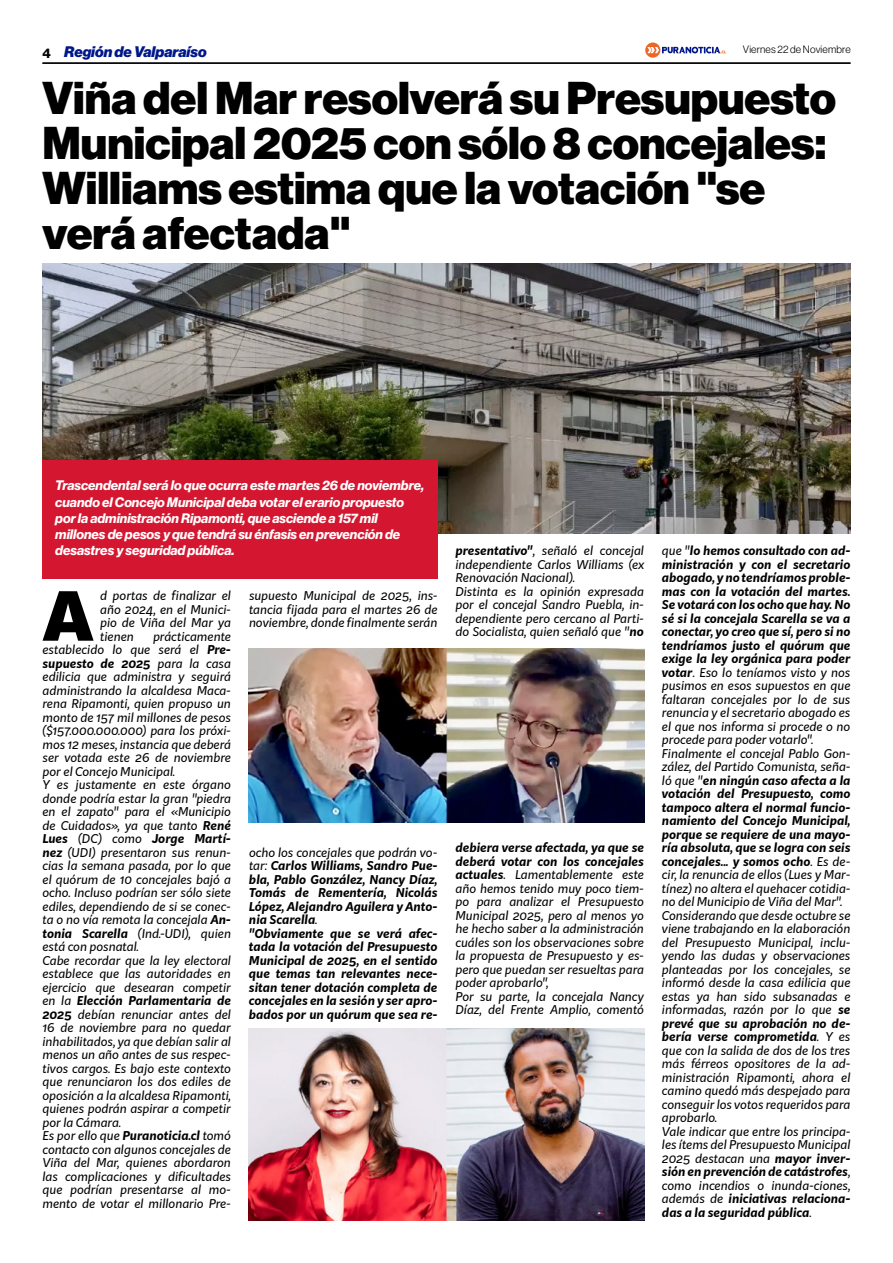
<style>
.page{position:relative;width:893px;height:1263px;background:#fff}
.page>*{position:absolute;margin:0;border:0;box-sizing:border-box;transform-origin:0 0}
.t1{font:900 66.3px "Kit Sans";color:#000}
.t2{font:900 45px/45px "Neue Haas Display";color:#000}
.t3{font:italic 900 15px "Neue Haas Display";color:#00178a}
.t4{font:italic 700 13.5px/16.2px "Neue Haas Display";color:#fff}
.t5{font:italic 12px/13.5px "Kit Sans";color:#000}
.t6{font:italic 700 12px/13.5px "Kit Sans";color:#000}
.t7{font:10.5px "N Haas Grotesk DS Pro 45 Lt";letter-spacing:.02em;color:#000}
.s1{font-family:"N Haas Grotesk DS Pro 75 Bd";font-weight:400;font-style:normal;font-size:13.5px;color:#000}
.s2{font-weight:700}
.s3{font-weight:400}
</style>
<div class="page">
<hr style="left:43px;top:63px;width:807px;height:1px;background:#000">
<svg style="left:645px;top:43px;width:81px;height:15px"></svg>
<img style="left:43px;top:264px;width:807px;height:270px">
<div style="left:43px;top:460px;width:395px;height:118px;background:#d41630"></div>
<img style="left:249px;top:648px;width:395px;height:175px">
<img style="left:249px;top:1028px;width:395px;height:192px">
<p class="t3" style="left:43px;top:43px;width:166px"><span class="s1">4</span> Región de Valparaíso</p>
<p class="t7" style="left:743px;top:44px;width:109px">Viernes 22 de Noviembre</p>
<h2 class="t2" style="left:43px;top:77px;width:795px">Viña del Mar resolverá su Presupuesto<br>Municipal 2025 con sólo 8 concejales:<br>Williams estima que la votación "se verá afectada"</h2>
<p class="t4" style="left:55px;top:478px;width:370px">Trascendental será lo que ocurra este martes 26 de noviembre, cuando el Concejo Municipal deba votar el erario propuesto por la administración Ripamonti, que asciende a 157 mil millones de pesos y que tendrá su énfasis en prevención de desastres y seguridad pública.</p>
<h1 class="t1" style="left:44px;top:556px;width:50px">A</h1>
<p class="t5" style="left:100px;top:588px;width:132px;text-align:justify">d portas de finalizar el año 2024, en el Munici&shy;pio de Viña del Mar ya tienen</p>
<p class="t5" style="left:43px;top:629px;width:190px;text-indent:111px">prácticamente establecido lo que será el <span class="s2">Pre&shy;supuesto de 2025</span> para la casa edilicia que administra y seguirá administrando la alcaldesa Maca&shy;rena Ripamonti, quien propuso un monto de 157 mil millones de pesos ($157.000.000.000) para los próxi&shy;mos 12 meses, instancia que deberá ser votada este 26 de noviembre por el Concejo Municipal.<br>Y es justamente en este órgano donde podría estar la gran "piedra en el zapato" para el «Municipio de Cuidados», ya que tanto <span class="s2">René<br>Lues</span> (DC) como <span class="s2">Jorge Martí&shy;nez</span> (UDI) presentaron sus renun&shy;cias la semana pasada, por lo que el quórum de 10 concejales bajó a ocho. Incluso podrían ser sólo siete ediles, dependiendo de si se conec&shy;ta o no vía remota la concejala <span class="s2">An&shy;tonia Scarella</span> (Ind.-UDI), quien está con posnatal.<br>Cabe recordar que la ley electoral establece que las autoridades en ejercicio que desearan competir en la <span class="s2">Elección Parlamentaria de<br>2025</span> debían renunciar antes del<br>16 de noviembre para no quedar inhabilitados, ya que debían salir al menos un año antes de sus respec&shy;tivos cargos. Es bajo este contexto que renunciaron los dos ediles de oposición a la alcaldesa Ripamonti, quienes podrán aspirar a competir por la Cámara.<br>Es por ello que <span class="s2">Puranoticia.cl</span> tomó contacto con algunos concejales de<br>Viña del Mar, quienes abordaron las complicaciones y dificultades que podrían presentarse al mo&shy;mento de votar el millonario Pre-</p>
<p class="t5" style="left:249px;top:588px;width:190px;text-align:justify">supuesto Municipal de 2025, ins&shy;tancia fijada para el martes 26 de noviembre, donde finalmente serán</p>
<p class="t6" style="left:249px;top:844px;width:190px"><span class="s3">ocho los concejales que podrán vo&shy;tar:</span> Carlos Williams, Sandro Pue&shy;bla, Pablo González, Nancy Díaz,<br>Tomás de Rementería, Nicolás<br>López, Alejandro Aguilera y Anto&shy;nia Scarella<span class="s3">.<br></span>"Obviamente que se verá afec&shy;tada la votación del Presupuesto<br>Municipal de 2025, en el sentido que temas tan relevantes nece&shy;sitan tener dotación completa de concejales en la sesión y ser apro&shy;bados por un quórum que sea re-</p>
<p class="t5" style="left:455px;top:543px;width:190px"><span class="s2">presentativo"</span>, señaló el concejal independiente Carlos Williams (ex Renovación Nacional).<br>Distinta es la opinión expresada por el concejal Sandro Puebla, in&shy;dependiente pero cercano al Parti&shy;do Socialista, quien señaló que "<span class="s2">no</span></p>
<p class="t5" style="left:455px;top:840px;width:190px"><span class="s2">debiera verse afectada, ya que se deberá votar con los concejales actuales</span>. Lamentablemente este año hemos tenido muy poco tiem&shy;po para analizar el Presupuesto<br>Municipal 2025, pero al menos yo he hecho saber a la administración cuáles son los observaciones sobre la propuesta de Presupuesto y es&shy;pero que puedan ser resueltas para poder aprobarlo",<br>Por su parte, la concejala Nancy<br>Díaz, del Frente Amplio, comentó</p>
<p class="t5" style="left:662px;top:543px;width:190px">que "<span class="s2">lo hemos consultado con ad&shy;ministración y con el secretario abogado, y no tendríamos proble&shy;mas con la votación del martes.<br>Se votará con los ocho que hay. No sé si la concejala Scarella se va a conectar, yo creo que sí, pero si no tendríamos justo el quórum que exige la ley orgánica para poder votar</span>. Eso lo teníamos visto y nos pusimos en esos supuestos en que faltaran concejales por lo de sus renuncia y el secretario abogado es el que nos informa si procede o no procede para poder votarlo".<br>Finalmente el concejal Pablo Gon&shy;zález, del Partido Comunista, seña&shy;ló que "<span class="s2">en ningún caso afecta a la votación del Presupuesto, como tampoco altera el normal funcio&shy;namiento del Concejo Municipal, porque se requiere de una mayo&shy;ría absoluta, que se logra con seis concejales... y somos ocho</span>. Es de&shy;cir, la renuncia de ellos (Lues y Mar&shy;tínez) no altera el quehacer cotidia&shy;no del Municipio de Viña del Mar".<br>Considerando que desde octubre se viene trabajando en la elaboración del Presupuesto Municipal, inclu&shy;yendo las dudas y observaciones planteadas por los concejales, se informó desde la casa edilicia que estas ya han sido subsanadas e informadas, razón por lo que <span class="s2">se prevé que su aprobación no de&shy;bería verse comprometida</span>. Y es que con la salida de dos de los tres más férreos opositores de la ad&shy;ministración Ripamonti, ahora el camino quedó más despejado para conseguir los votos requeridos para aprobarlo.<br>Vale indicar que entre los principa&shy;les ítems del Presupuesto Municipal<br>2025 destacan una <span class="s2">mayor inver&shy;sión en prevención de catástrofes</span>, como incendios o inunda-ciones, además de <span class="s2">iniciativas relaciona&shy;das a la seguridad pública</span>.</p>
</div>
